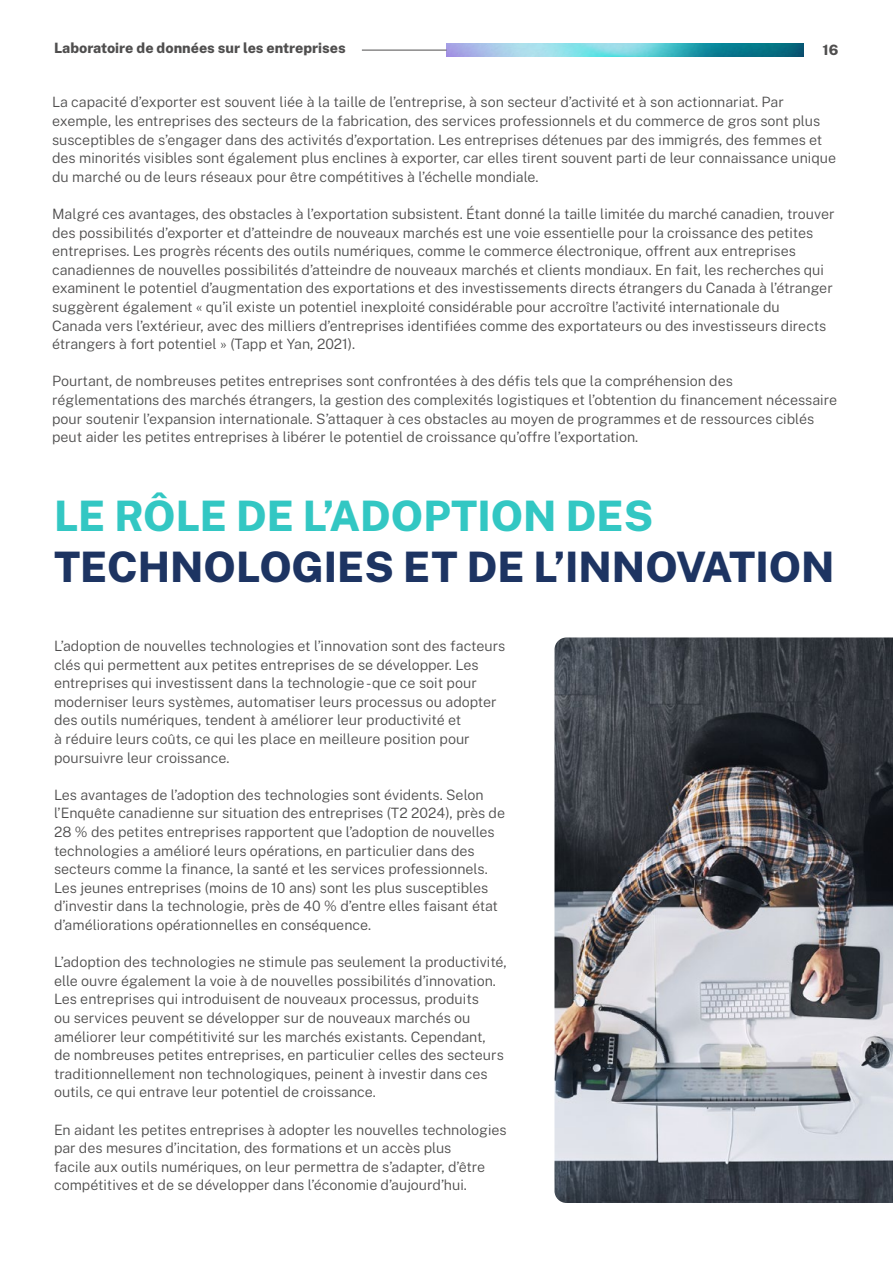
<style>
.page{position:relative;width:893px;height:1263px;background:#fff}
.page>*{position:absolute;margin:0;border:0;box-sizing:border-box;transform-origin:0 0}
.t1{font:800 42px "Public Sans";color:#1d3462}
.t2{font:800 42px "Public Sans";color:#33c7c3}
.t3{font:300 14.25px/18.6px "Public Sans";color:#4f4e4e}
.t4{font:800 14.25px "Public Sans";color:#4f4e4e}
</style>
<div class="page">
<img style="left:446px;top:44px;width:358px;height:12px">
<hr style="left:362px;top:50px;width:84px;height:1px;background:#4f4e4e">
<img style="left:554px;top:637px;width:339px;height:566px">
<p class="t4" style="left:54px;top:37px;width:293px">Laboratoire de données sur les entreprises</p>
<p class="t4" style="left:823px;top:39px;width:17px">16</p>
<p class="t3" style="left:52px;top:92px;width:785px">La capacité d’exporter est souvent liée à la taille de l’entreprise, à son secteur d’activité et à son actionnariat. Par exemple, les entreprises des secteurs de la fabrication, des services professionnels et du commerce de gros sont plus susceptibles de s’engager dans des activités d’exportation. Les entreprises détenues par des immigrés, des femmes et des minorités visibles sont également plus enclines à exporter, car elles tirent souvent parti de leur connaissance unique du marché ou de leurs réseaux pour être compétitives à l’échelle mondiale.</p>
<p class="t3" style="left:52px;top:204px;width:784px">Malgré ces avantages, des obstacles à l’exportation subsistent. Étant donné la taille limitée du marché canadien, trouver des possibilités d’exporter et d’atteindre de nouveaux marchés est une voie essentielle pour la croissance des petites entreprises. Les progrès récents des outils numériques, comme le commerce électronique, offrent aux entreprises canadiennes de nouvelles possibilités d’atteindre de nouveaux marchés et clients mondiaux. En fait, les recherches qui examinent le potentiel d’augmentation des exportations et des investissements directs étrangers du Canada à l’étranger suggèrent également « qu’il existe un potentiel inexploité considérable pour accroître l’activité internationale du<br>Canada vers l’extérieur, avec des milliers d’entreprises identifiées comme des exportateurs ou des investisseurs directs étrangers à fort potentiel » (Tapp et Yan, 2021).</p>
<p class="t3" style="left:52px;top:371px;width:786px">Pourtant, de nombreuses petites entreprises sont confrontées à des défis tels que la compréhension des réglementations des marchés étrangers, la gestion des complexités logistiques et l’obtention du financement nécessaire pour soutenir l’expansion internationale. S’attaquer à ces obstacles au moyen de programmes et de ressources ciblés peut aider les petites entreprises à libérer le potentiel de croissance qu’offre l’exportation.</p>
<h1 class="t2" style="left:54px;top:484px;width:601px">LE RÔLE DE L’ADOPTION DES</h1>
<h1 class="t1" style="left:54px;top:535px;width:782px">TECHNOLOGIES ET DE L’INNOVATION</h1>
<p class="t3" style="left:54px;top:636px;width:453px">L’adoption de nouvelles technologies et l’innovation sont des facteurs clés qui permettent aux petites entreprises de se développer. Les entreprises qui investissent dans la technologie -que ce soit pour moderniser leurs systèmes, automatiser leurs processus ou adopter des outils numériques, tendent à améliorer leur productivité et<br>à réduire leurs coûts, ce qui les place en meilleure position pour poursuivre leur croissance.</p>
<p class="t3" style="left:54px;top:785px;width:452px">Les avantages de l’adoption des technologies sont évidents. Selon l’Enquête canadienne sur situation des entreprises (T2 2024), près de 28 % des petites entreprises rapportent que l’adoption de nouvelles technologies a amélioré leurs opérations, en particulier dans des secteurs comme la finance, la santé et les services professionnels.<br>Les jeunes entreprises (moins de 10 ans) sont les plus susceptibles d’investir dans la technologie, près de 40 % d’entre elles faisant état d’améliorations opérationnelles en conséquence.</p>
<p class="t3" style="left:54px;top:952px;width:454px">L’adoption des technologies ne stimule pas seulement la productivité, elle ouvre également la voie à de nouvelles possibilités d’innovation.<br>Les entreprises qui introduisent de nouveaux processus, produits<br>ou services peuvent se développer sur de nouveaux marchés ou améliorer leur compétitivité sur les marchés existants. Cependant,<br>de nombreuses petites entreprises, en particulier celles des secteurs traditionnellement non technologiques, peinent à investir dans ces outils, ce qui entrave leur potentiel de croissance.</p>
<p class="t3" style="left:54px;top:1119px;width:454px">En aidant les petites entreprises à adopter les nouvelles technologies par des mesures d’incitation, des formations et un accès plus<br>facile aux outils numériques, on leur permettra de s’adapter, d’être compétitives et de se développer dans l’économie d’aujourd’hui.</p>
</div>
